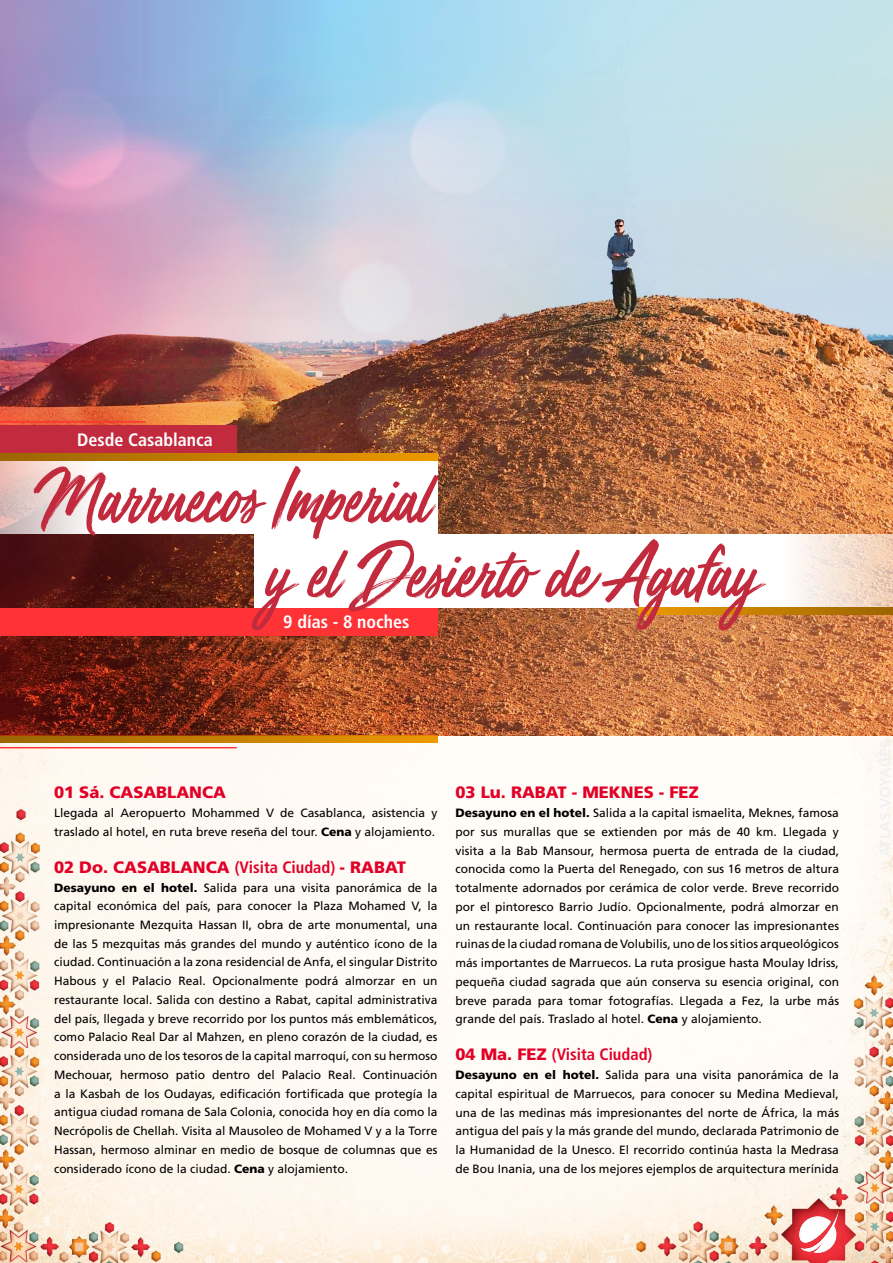
<style>
.page{position:relative;width:893px;height:1263px;background:#fff}
.page>*{position:absolute;margin:0;border:0;box-sizing:border-box;transform-origin:0 0}
.t1{font:75px "Mega Fresh";letter-spacing:-.02em;color:#c22a3d}
.t2{font:75px "Mega Fresh";letter-spacing:-.02em;color:#c22a3d;scale:.93 1}
.t3{font:700 condensed 18px "Frutiger";color:#fff}
.t4{font:900 16.5px "Frutiger";color:#e20027}
.t5{font:700 condensed 16.5px "Frutiger";color:#e20027}
.t6{font:12px/18.8px "Frutiger";color:#000;text-align:justify}
.s1{font-weight:900}
.s2{font-weight:700;font-stretch:condensed}
.s3{font-weight:900;font-stretch:normal}
</style>
<div class="page">
<img style="left:0;top:736px;width:893px;height:527px">
<img style="left:800px;top:1210px;width:39px;height:43px">
<img style="left:713px;top:0;width:180px;height:736px">
<svg style="left:0;top:736px;width:437px;height:7px;background:#c47f00"></svg>
<hr style="left:0;top:747px;width:237px;height:1px;background:#ff3235">
<img style="left:447px;top:0;width:266px;height:736px">
<img style="left:0;top:0;width:447px;height:736px">
<div style="left:0;top:608px;width:437px;height:27px;background:#ff3235"></div>
<svg style="left:0;top:460px;width:437px;height:74px"></svg>
<div style="left:255px;top:534px;width:638px;height:74px;background:#fff"></div>
<svg style="left:0;top:453px;width:437px;height:7px;background:#c47f00"></svg>
<svg style="left:638px;top:608px;width:255px;height:7px;background:#c47f00"></svg>
<hr style="left:0;top:421px;width:145px;height:2px;background:#ff3235">
<div style="left:0;top:425px;width:237px;height:28px;background:#c22a3d"></div>
<h2 class="t3" style="left:77px;top:429px;width:137px">Desde Casablanca</h2>
<h1 class="t2" style="left:41px;top:460px;width:422px">Marruecos Imperial</h1>
<h1 class="t1" style="left:266px;top:535px;width:494px">y el Desierto de Agafay</h1>
<h2 class="t3" style="left:283px;top:611px;width:128px">9 días - 8 noches</h2>
<h3 class="t4" style="left:54px;top:783px;width:173px">01 Sá. CASABLANCA</h3>
<p class="t6" style="left:54px;top:803px;width:385px">Llegada al Aeropuerto Mohammed V de Casablanca, asistencia y traslado al hotel, en ruta breve reseña del tour. <span class="s1">Cena</span> y alojamiento.</p>
<h3 class="t4" style="left:54px;top:857px;width:353px">02 Do. CASABLANCA <span class="s2">(Visita Ciudad)</span> - RABAT</h3>
<p class="t6" style="left:54px;top:878px;width:385px"><span class="s1">Desayuno en el hotel.</span> Salida para una visita panorámica de la capital económica del país, para conocer la Plaza Mohamed V, la impresionante Mezquita Hassan II, obra de arte monumental, una de las 5 mezquitas más grandes del mundo y auténtico ícono de la ciudad. Continuación a la zona residencial de Anfa, el singular Distrito Habous y el Palacio Real. Opcionalmente podrá almorzar en un restaurante local. Salida con destino a Rabat, capital administrativa del país, llegada y breve recorrido por los puntos más emblemáticos, como Palacio Real Dar al Mahzen, en pleno corazón de la ciudad, es considerada uno de los tesoros de la capital marroquí, con su hermoso Mechouar, hermoso patio dentro del Palacio Real. Continuación a la Kasbah de los Oudayas, edificación fortificada que protegía la antigua ciudad romana de Sala Colonia, conocida hoy en día como la Necrópolis de Chellah. Visita al Mausoleo de Mohamed V y a la Torre Hassan, hermoso alminar en medio de bosque de columnas que es considerado ícono de la ciudad. <span class="s1">Cena</span> y alojamiento.</p>
<h3 class="t4" style="left:455px;top:783px;width:245px">03 Lu. RABAT - MEKNES - FEZ</h3>
<p class="t6" style="left:455px;top:803px;width:385px"><span class="s1">Desayuno en el hotel.</span> Salida a la capital ismaelita, Meknes, famosa por sus murallas que se extienden por más de 40 km. Llegada y visita a la Bab Mansour, hermosa puerta de entrada de la ciudad, conocida como la Puerta del Renegado, con sus 16 metros de altura totalmente adornados por cerámica de color verde. Breve recorrido por el pintoresco Barrio Judío. Opcionalmente, podrá almorzar en un restaurante local. Continuación para conocer las impresionantes ruinas de la ciudad romana de Volubilis, uno de los sitios arqueológicos más importantes de Marruecos. La ruta prosigue hasta Moulay Idriss, pequeña ciudad sagrada que aún conserva su esencia original, con breve parada para tomar fotografías. Llegada a Fez, la urbe más grande del país. Traslado al hotel. <span class="s1">Cena</span> y alojamiento.</p>
<h3 class="t5" style="left:455px;top:1045px;width:198px"><span class="s3">04 Ma. FEZ</span> (Visita Ciudad)</h3>
<p class="t6" style="left:455px;top:1065px;width:385px"><span class="s1">Desayuno en el hotel.</span> Salida para una visita panorámica de la capital espiritual de Marruecos, para conocer su Medina Medieval, una de las medinas más impresionantes del norte de África, la más antigua del país y la más grande del mundo, declarada Patrimonio de la Humanidad de la Unesco. El recorrido continúa hasta la Medrasa de Bou Inania, una de los mejores ejemplos de arquitectura merínida</p>
</div>
